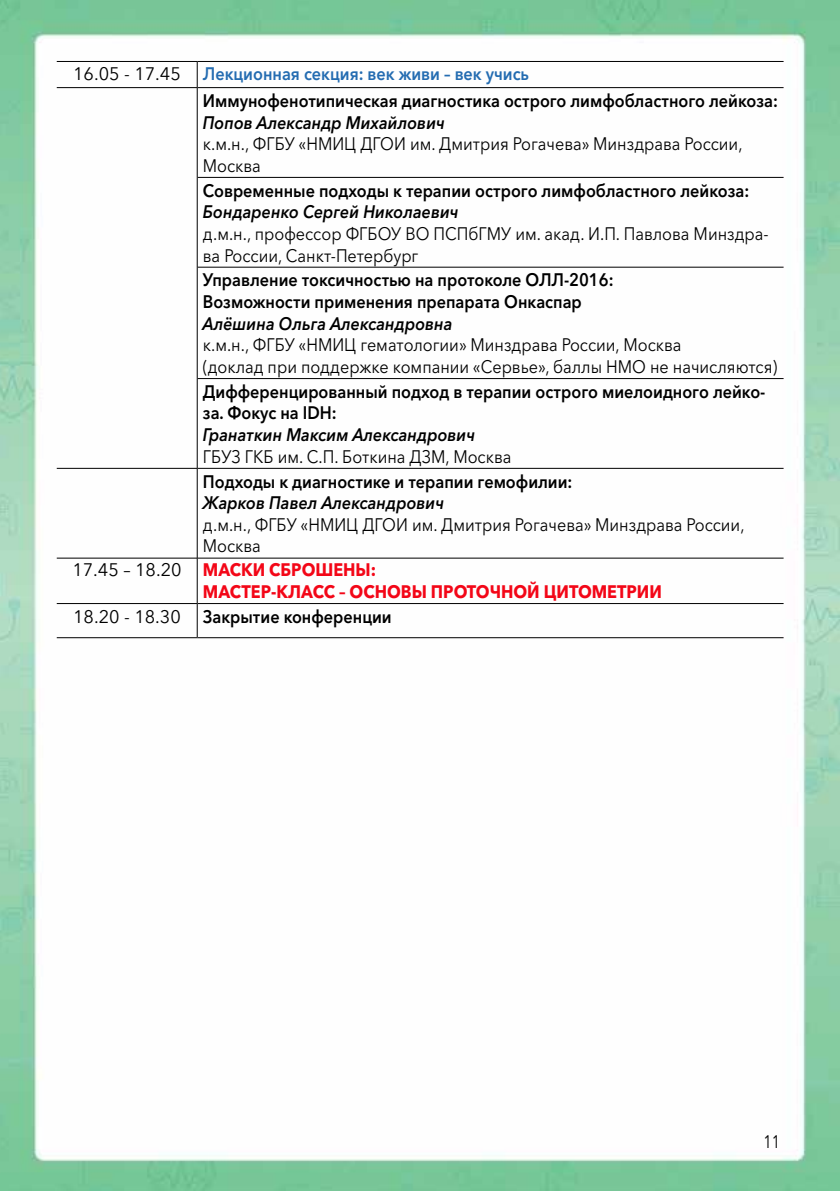
<style>
.page{position:relative;width:840px;height:1191px;background:#fff}
.page>*{position:absolute;margin:0;border:0;box-sizing:border-box;transform-origin:0 0}
.t1{font:600 18px/21.6px "Avenir Next Cyr";color:#000;scale:.9 1}
.t2{font:18px/21.6px "Avenir Next Cyr";color:#000;scale:.9 1}
.t3{font:italic 600 18px "Avenir Next Cyr";color:#000;scale:.9 1}
.t4{font:700 18px/21.6px "Avenir Next Cyr";color:#f30617;scale:.9 1}
.t5{font:18px "Avenir Next Cyr";color:#000;scale:.8 1}
.s1{font-weight:400}
.s2{color:#246cb1}
.s3{font-weight:400;color:#000}
</style>
<div class="page">
<img style="left:0;top:0;width:839px;height:1191px">
<hr style="left:57px;top:61px;width:140px;height:1px;background:#000">
<hr style="left:197px;top:61px;width:586px;height:1px;background:#000">
<hr style="left:57px;top:87px;width:140px;height:1px;background:#000">
<hr style="left:197px;top:87px;width:586px;height:1px;background:#000">
<hr style="left:197px;top:177px;width:586px;height:1px;background:#000">
<hr style="left:197px;top:267px;width:586px;height:1px;background:#000">
<hr style="left:197px;top:378px;width:586px;height:1px;background:#000">
<hr style="left:57px;top:468px;width:140px;height:1px;background:#000">
<hr style="left:197px;top:468px;width:586px;height:1px;background:#000">
<hr style="left:57px;top:557px;width:140px;height:1px;background:#000">
<hr style="left:197px;top:557px;width:586px;height:1px;background:#000">
<hr style="left:57px;top:603px;width:140px;height:1px;background:#000">
<hr style="left:197px;top:603px;width:586px;height:1px;background:#000">
<svg style="left:197px;top:62px;width:1px;height:26px"></svg>
<hr style="left:197px;top:88px;width:1px;height:89px;background:#000">
<hr style="left:197px;top:177px;width:1px;height:90px;background:#000">
<hr style="left:197px;top:267px;width:1px;height:111px;background:#000">
<hr style="left:197px;top:378px;width:1px;height:90px;background:#000">
<hr style="left:197px;top:468px;width:1px;height:90px;background:#000">
<hr style="left:197px;top:558px;width:1px;height:45px;background:#000">
<hr style="left:197px;top:603px;width:1px;height:34px;background:#000">
<hr style="left:57px;top:637px;width:140px;height:1px;background:#000">
<hr style="left:197px;top:637px;width:586px;height:1px;background:#000">
<p class="t1" style="left:203px;top:60px;width:640px;line-height:27.2px;text-indent:-130px"><span class="s1">16.05 - 17.45</span> <span class="s2">Лекционная секция: век живи – век учись<br></span>Иммунофенотипическая диагностика острого лимфобластного лейкоза:</p>
<p class="t3" style="left:203px;top:111px;width:270px">Попов Александр Михайлович</p>
<p class="t2" style="left:203px;top:133px;width:600px">к.м.н., ФГБУ «НМИЦ ДГОИ им. Дмитрия Рогачева» Минздрава России,<br>Москва</p>
<p class="t1" style="left:203px;top:179px;width:608px">Современные подходы к терапии острого лимфобластного лейкоза:</p>
<p class="t3" style="left:203px;top:201px;width:286px">Бондаренко Сергей Николаевич</p>
<p class="t2" style="left:203px;top:223px;width:629px">д.м.н., профессор ФГБОУ ВО ПСПбГМУ им. акад. И.П. Павлова Минздра&shy;ва России, Санкт-Петербург</p>
<p class="t1" style="left:203px;top:269px;width:457px">Управление токсичностью на протоколе ОЛЛ-2016:<br>Возможности применения препарата Онкаспар</p>
<p class="t3" style="left:203px;top:312px;width:279px">Алёшина Ольга Александровна</p>
<p class="t2" style="left:203px;top:334px;width:639px">к.м.н., ФГБУ «НМИЦ гематологии» Минздрава России, Москва<br>(доклад при поддержке компании «Сервье», баллы НМО не начисляются)</p>
<p class="t1" style="left:203px;top:381px;width:626px">Дифференцированный подход в терапии острого миелоидного лейко&shy;за. Фокус на IDH:</p>
<p class="t3" style="left:203px;top:424px;width:304px">Гранаткин Максим Александрович</p>
<p class="t2" style="left:203px;top:445px;width:344px">ГБУЗ ГКБ им. С.П. Боткина ДЗМ, Москва</p>
<p class="t1" style="left:203px;top:470px;width:412px">Подходы к диагностике и терапии гемофилии:</p>
<p class="t3" style="left:203px;top:492px;width:269px">Жарков Павел Александрович</p>
<p class="t2" style="left:203px;top:514px;width:603px">д.м.н., ФГБУ «НМИЦ ДГОИ им. Дмитрия Рогачева» Минздрава России,<br>Москва</p>
<p class="t4" style="left:203px;top:559px;width:511px;text-indent:-130px"><span class="s3">17.45 – 18.20</span> МАСКИ СБРОШЕНЫ:<br>МАСТЕР-КЛАСС – ОСНОВЫ ПРОТОЧНОЙ ЦИТОМЕТРИИ</p>
<p class="t1" style="left:73px;top:605px;width:355px"><span class="s1">18.20 - 18.30</span> Закрытие конференции</p>
<p class="t5" style="left:763px;top:1130px;width:22px">11</p>
</div>
